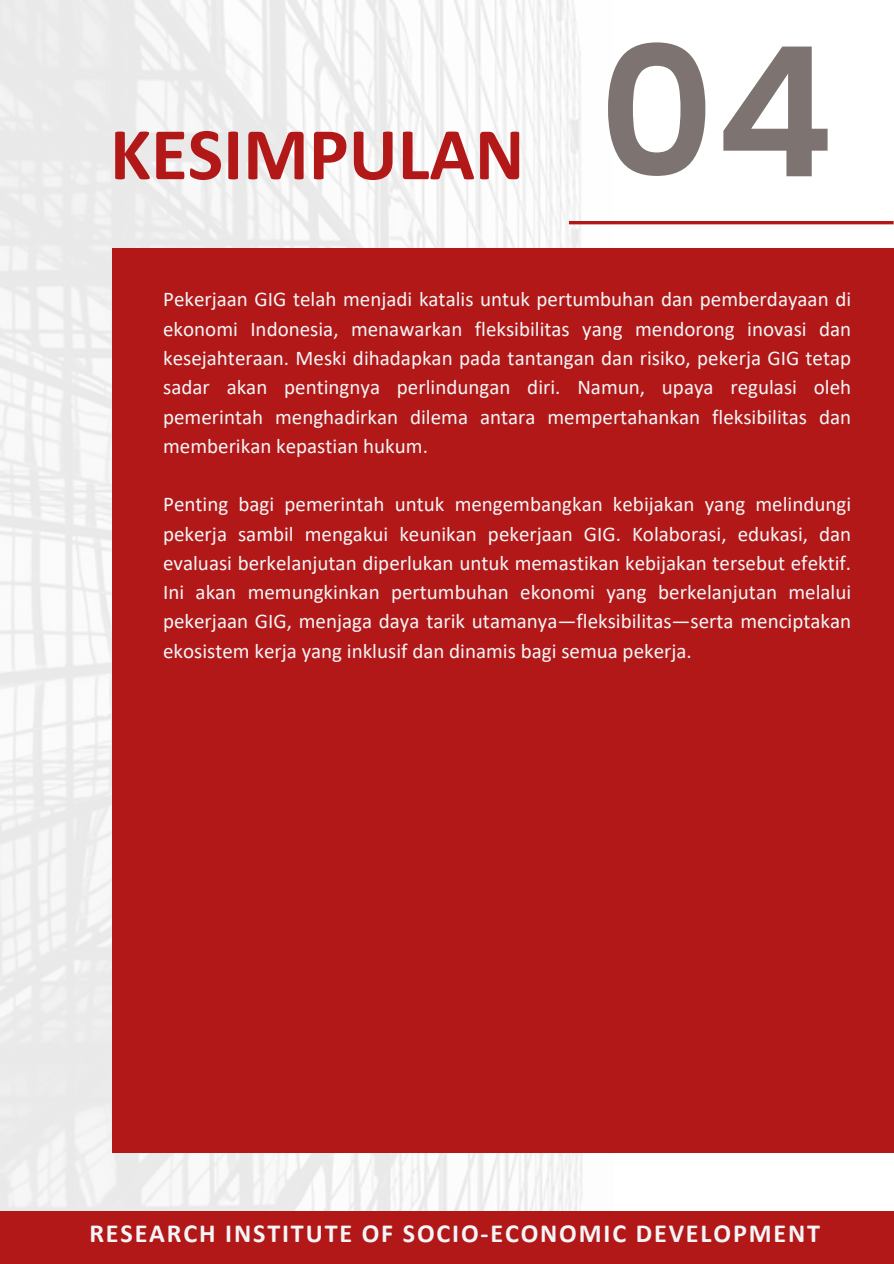
<style>
.page{position:relative;width:894px;height:1264px;background:#fff}
.page>*{position:absolute;margin:0;border:0;box-sizing:border-box;transform-origin:0 0}
.t1{font:600 180.15px "Poppins";color:#7d7371}
.t2{font:700 75px "Calibri";color:#b21818}
.t3{font:700 26.1px "Calibri";letter-spacing:.07em;color:#f4f5f7}
.t4{font:21px/29.2px "Calibri";color:#f4f5f7;text-align:justify}
</style>
<div class="page">
<img style="left:0;top:0;width:612px;height:1210px">
<div style="left:0;top:1210px;width:893px;height:53px;background:#b21818"></div>
<div style="left:112px;top:248px;width:781px;height:904px;background:#b21818"></div>
<hr style="left:569px;top:221px;width:324px;height:3px;background:#b21818">
<p class="t2" style="left:110px;top:123px;width:415px">KESIMPULAN</p>
<p class="t1" style="left:598px;top:-13px;width:237px">04</p>
<p class="t4" style="left:163px;top:286px;width:689px">Pekerjaan GIG telah menjadi katalis untuk pertumbuhan dan pemberdayaan di ekonomi Indonesia, menawarkan fleksibilitas yang mendorong inovasi dan kesejahteraan. Meski dihadapkan pada tantangan dan risiko, pekerja GIG tetap sadar akan pentingnya perlindungan diri. Namun, upaya regulasi oleh pemerintah menghadirkan dilema antara mempertahankan fleksibilitas dan memberikan kepastian hukum.</p>
<p class="t4" style="left:163px;top:491px;width:689px">Penting bagi pemerintah untuk mengembangkan kebijakan yang melindungi pekerja sambil mengakui keunikan pekerjaan GIG. Kolaborasi, edukasi, dan evaluasi berkelanjutan diperlukan untuk memastikan kebijakan tersebut efektif.<br>Ini akan memungkinkan pertumbuhan ekonomi yang berkelanjutan melalui pekerjaan GIG, menjaga daya tarik utamanya—fleksibilitas—serta menciptakan ekosistem kerja yang inklusif dan dinamis bagi semua pekerja.</p>
<h1 class="t3" style="left:89px;top:1222px;width:732px">RESEARCH INSTITUTE OF SOCIO-ECONOMIC DEVELOPMENT</h1>
</div>
